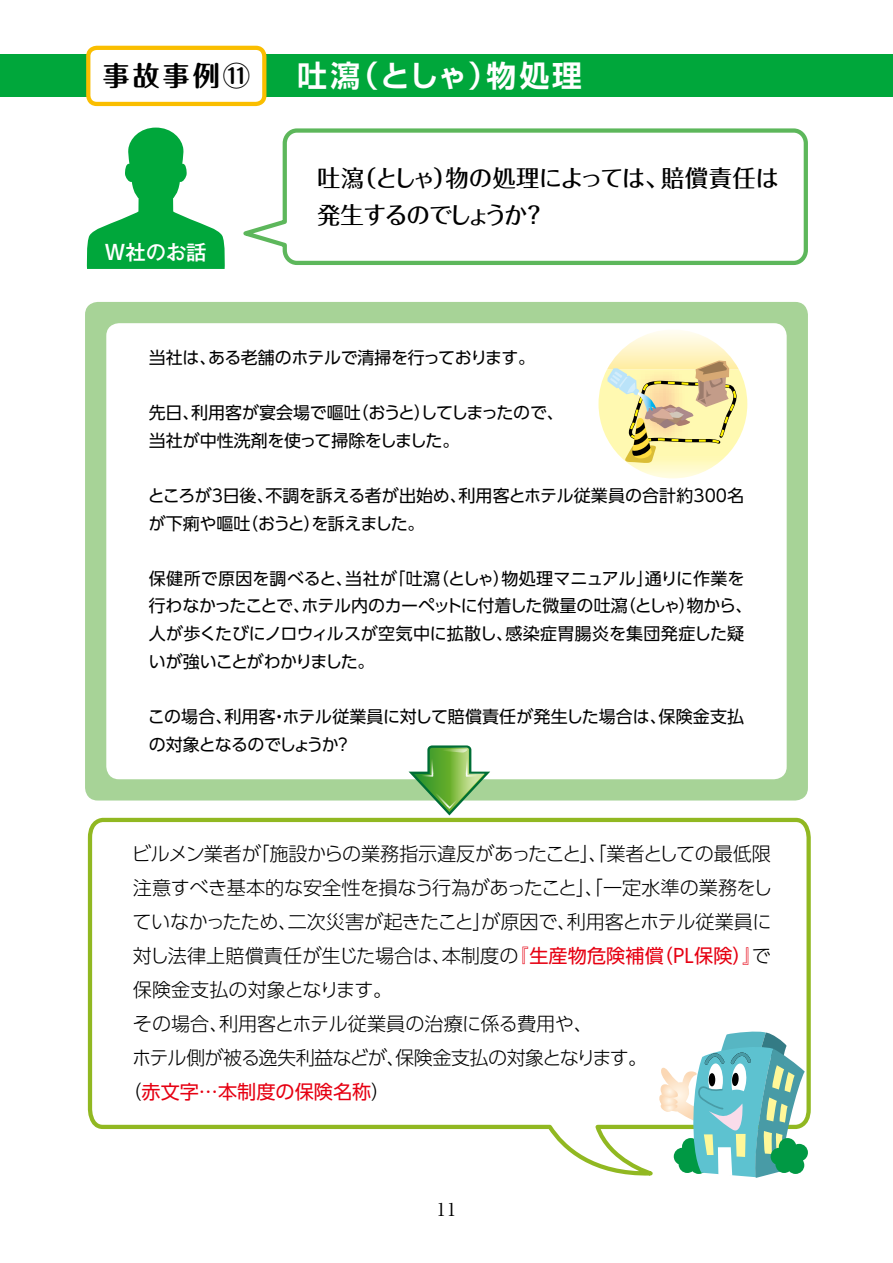
<style>
.page{position:relative;width:893px;height:1263px;background:#fff}
.page>*{position:absolute;margin:0;border:0;box-sizing:border-box;transform-origin:0 0}
.t1{font:700 29.7px "Shin Go Pro De";letter-spacing:.1em;color:#fff}
.t2{font:700 27.3px "Maru Fo Pro";letter-spacing:.1em;color:#000}
.t3{font:500 23.4px/37.2px "Folk Pro";letter-spacing:-.05em;color:#000}
.t4{font:500 20.4px "Gothic MB101 Pro";color:#fff}
.t5{font:300 19.2px "UD Shin Go Pro";letter-spacing:-.025em;color:#000}
.t6{font:300 19.2px "UD Shin Go Pro";color:#000}
.t7{font:300 19.2px "UD Shin Go Pro";letter-spacing:-.005em;color:#000}
.t8{font:300 19.2px "UD Shin Go Pro";letter-spacing:.005em;color:#000}
.t9{font:19.2px "UD Shin Go Pro";color:#e60012}
.t10{font:16.95px/27.6px "UD Shin Go Pro";letter-spacing:-.01em;color:#000}
.t11{font:16.95px "UD Reimin Pro";color:#000}
.s1{font-weight:400;color:#e60012}
.s2{font-weight:300;color:#000}
</style>
<div class="page">
<svg style="left:87px;top:817px;width:724px;height:359px"></svg>
<div style="left:85px;top:302px;width:723px;height:498px;background:#a7d397;border-radius:13px"></div>
<div style="left:106px;top:323px;width:681px;height:456px;background:#fff;border-radius:13px"></div>
<svg style="left:243px;top:128px;width:565px;height:137px"></svg>
<svg style="left:409px;top:745px;width:81px;height:70px"></svg>
<svg style="left:86px;top:128px;width:139px;height:141px"></svg>
<svg style="left:655px;top:1030px;width:153px;height:148px"></svg>
<svg style="left:598px;top:330px;width:149px;height:148px"></svg>
<div style="left:0;top:55px;width:893px;height:42px;background:#00a73b"></div>
<div style="left:88px;top:48px;width:176px;height:56px;background:#fff;border-radius:9px"></div>
<div style="left:86px;top:46px;width:180px;height:60px;border:4px solid #fabe00;border-radius:9px"></div>
<h2 class="t2" style="left:103px;top:54px;width:149px">事故事例⑪</h2>
<h1 class="t1" style="left:298px;top:52px;width:286px">吐瀉（としゃ）物処理</h1>
<p class="t4" style="left:105px;top:235px;width:103px">W社のお話</p>
<h3 class="t3" style="left:317px;top:156px;width:463px">吐瀉（としゃ）物の処理によっては、賠償責任は発生するのでしょうか？</h3>
<p class="t10" style="left:149px;top:343px;width:388px">当社は、ある老舗のホテルで清掃を行っております。</p>
<p class="t10" style="left:149px;top:398px;width:416px">先日、利用客が宴会場で嘔吐（おうと）してしまったので、当社が中性洗剤を使って掃除をしました。</p>
<p class="t10" style="left:148px;top:481px;width:598px">ところが3日後、不調を訴える者が出始め、利用客とホテル従業員の合計約300名が下痢や嘔吐（おうと）を訴えました。</p>
<p class="t10" style="left:149px;top:564px;width:605px">保健所で原因を調べると、当社が「吐瀉（としゃ）物処理マニュアル」通りに作業を行わなかったことで、ホテル内のカーペットに付着した微量の吐瀉（としゃ）物から、人が歩くたびにノロウィルスが空気中に拡散し、感染症胃腸炎を集団発症した疑いが強いことがわかりました。</p>
<p class="t10" style="left:148px;top:702px;width:598px">この場合、利用客・ホテル従業員に対して賠償責任が発生した場合は、保険金支払の対象となるのでしょうか？</p>
<p class="t7" style="left:132px;top:838px;width:640px">ビルメン業者が「施設からの業務指示違反があったこと」、「業者としての最低限</p>
<p class="t5" style="left:133px;top:872px;width:641px">注意すべき基本的な安全性を損なう行為があったこと」、「一定水準の業務をし</p>
<p class="t5" style="left:133px;top:906px;width:640px">ていなかったため、二次災害が起きたこと」が原因で、利用客とホテル従業員に</p>
<p class="t8" style="left:133px;top:940px;width:640px">対し法律上賠償責任が生じた場合は、本制度の<span class="s1">『生産物危険補償（PL保険）』</span>で</p>
<p class="t6" style="left:133px;top:974px;width:261px">保険金支払の対象となります。</p>
<p class="t6" style="left:133px;top:1008px;width:461px">その場合、利用客とホテル従業員の治療に係る費用や、</p>
<p class="t5" style="left:132px;top:1042px;width:517px">ホテル側が被る逸失利益などが、保険金支払の対象となります。</p>
<p class="t9" style="left:122px;top:1077px;width:269px"><span class="s2">（</span>赤文字…本制度の保険名称<span class="s2">）</span></p>
<p class="t11" style="left:436px;top:1195px;width:22px">11</p>
</div>
